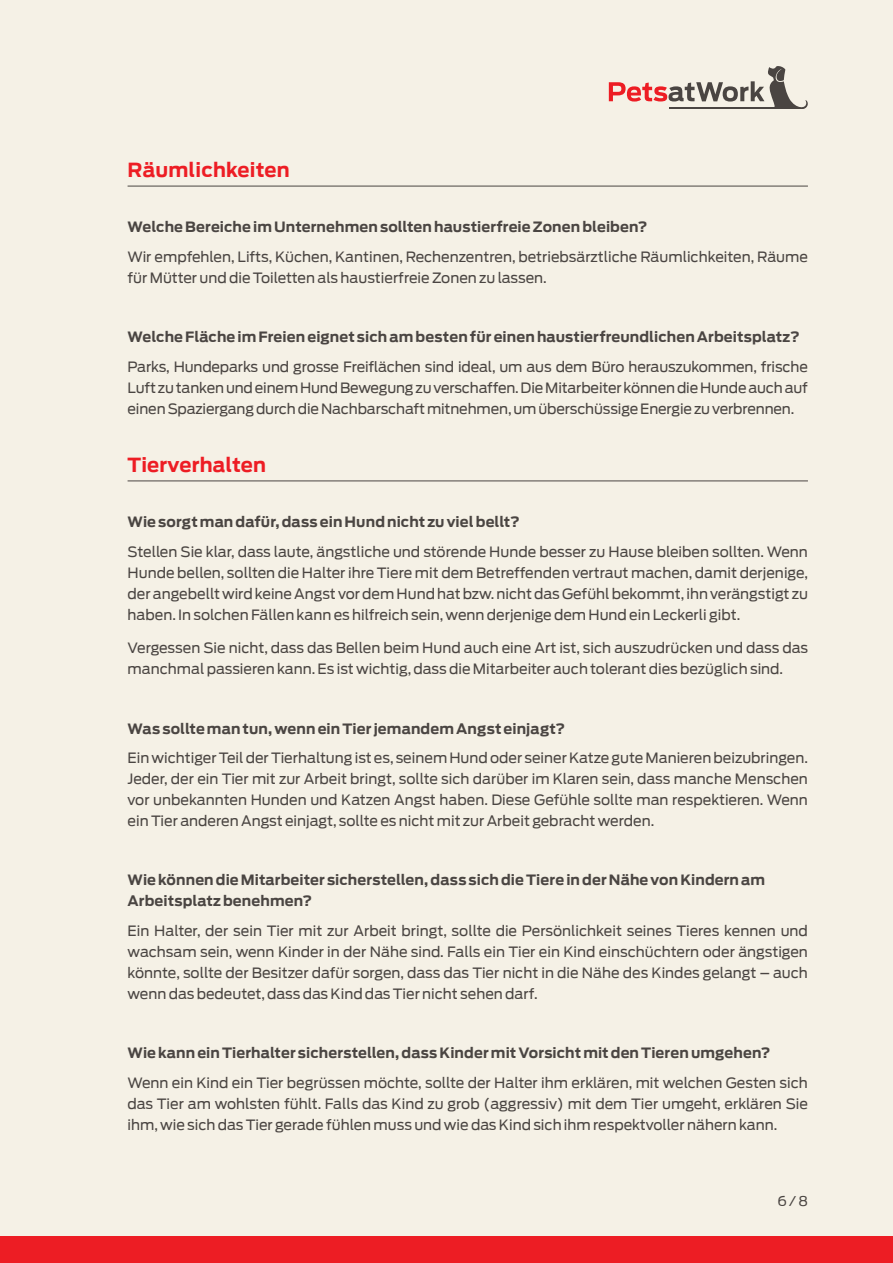
<style>
.page{position:relative;width:893px;height:1263px;background:#f5f1e6}
.page>*{position:absolute;margin:0;border:0;box-sizing:border-box;transform-origin:0 0}
.t1{font:700 19.5px "Antenna";letter-spacing:.01em;color:#ed1d24}
.t2{font:14.25px/21px "Antenna";color:#4a4542;text-align:justify}
.t3{font:700 14.25px/21px "Antenna";letter-spacing:.005em;color:#4a4542}
.t4{font:13.5px "Antenna";color:#4a4542}
</style>
<div class="page">
<div style="left:0;top:1236px;width:893px;height:27px;background:#ed1d24"></div>
<svg style="left:609px;top:66px;width:199px;height:43px"></svg>
<hr style="left:128px;top:186px;width:680px;height:1px;background:#4a4542">
<hr style="left:128px;top:480px;width:680px;height:1px;background:#4a4542">
<h1 class="t1" style="left:128px;top:158px;width:164px">Räumlichkeiten</h1>
<p class="t3" style="left:128px;top:217px;width:521px">Welche Bereiche im Unternehmen sollten haustierfreie Zonen bleiben?</p>
<p class="t2" style="left:128px;top:246px;width:682px">Wir empfehlen, Lifts, Küchen, Kantinen, Rechenzentren, betriebsärztliche Räumlichkeiten, Räume für Mütter und die Toiletten als haustierfreie Zonen zu lassen.</p>
<p class="t3" style="left:128px;top:326px;width:674px">Welche Fläche im Freien eignet sich am besten für einen haustierfreundlichen Arbeitsplatz?</p>
<p class="t2" style="left:128px;top:356px;width:682px">Parks, Hundeparks und grosse Freiflächen sind ideal, um aus dem Büro herauszukommen, frische Luft zu tanken und einem Hund Bewegung zu verschaffen. Die Mitarbeiter können die Hunde auch auf einen Spaziergang durch die Nachbarschaft mitnehmen, um überschüssige Energie zu verbrennen.</p>
<h1 class="t1" style="left:128px;top:453px;width:140px">Tierverhalten</h1>
<p class="t3" style="left:128px;top:511px;width:394px">Wie sorgt man dafür, dass ein Hund nicht zu viel bellt?</p>
<p class="t2" style="left:128px;top:541px;width:682px">Stellen Sie klar, dass laute, ängstliche und störende Hunde besser zu Hause bleiben sollten. Wenn Hunde bellen, sollten die Halter ihre Tiere mit dem Betreffenden vertraut machen, damit derjenige, der angebellt wird keine Angst vor dem Hund hat bzw. nicht das Gefühl bekommt, ihn verängstigt zu haben. In solchen Fällen kann es hilfreich sein, wenn derjenige dem Hund ein Leckerli gibt.</p>
<p class="t2" style="left:128px;top:638px;width:682px">Vergessen Sie nicht, dass das Bellen beim Hund auch eine Art ist, sich auszudrücken und dass das manchmal passieren kann. Es ist wichtig, dass die Mitarbeiter auch tolerant dies bezüglich sind.</p>
<p class="t3" style="left:128px;top:718px;width:439px">Was sollte man tun, wenn ein Tier jemandem Angst einjagt?</p>
<p class="t2" style="left:128px;top:747px;width:682px">Ein wichtiger Teil der Tierhaltung ist es, seinem Hund oder seiner Katze gute Manieren beizubringen.<br>Jeder, der ein Tier mit zur Arbeit bringt, sollte sich darüber im Klaren sein, dass manche Menschen vor unbekannten Hunden und Katzen Angst haben. Diese Gefühle sollte man respektieren. Wenn ein Tier anderen Angst einjagt, sollte es nicht mit zur Arbeit gebracht werden.</p>
<p class="t3" style="left:128px;top:870px;width:639px">Wie können die Mitarbeiter sicherstellen, dass sich die Tiere in der Nähe von Kindern am<br>Arbeitsplatz benehmen?</p>
<p class="t2" style="left:128px;top:920px;width:682px">Ein Halter, der sein Tier mit zur Arbeit bringt, sollte die Persönlichkeit seines Tieres kennen und wachsam sein, wenn Kinder in der Nähe sind. Falls ein Tier ein Kind einschüchtern oder ängstigen könnte, sollte der Besitzer dafür sorgen, dass das Tier nicht in die Nähe des Kindes gelangt – auch wenn das bedeutet, dass das Kind das Tier nicht sehen darf.</p>
<p class="t3" style="left:128px;top:1042px;width:644px">Wie kann ein Tierhalter sicherstellen, dass Kinder mit Vorsicht mit den Tieren umgehen?</p>
<p class="t2" style="left:128px;top:1072px;width:682px">Wenn ein Kind ein Tier begrüssen möchte, sollte der Halter ihm erklären, mit welchen Gesten sich das Tier am wohlsten fühlt. Falls das Kind zu grob (aggressiv) mit dem Tier umgeht, erklären Sie ihm, wie sich das Tier gerade fühlen muss und wie das Kind sich ihm respektvoller nähern kann.</p>
<p class="t4" style="left:778px;top:1193px;width:32px">6 / 8</p>
</div>
